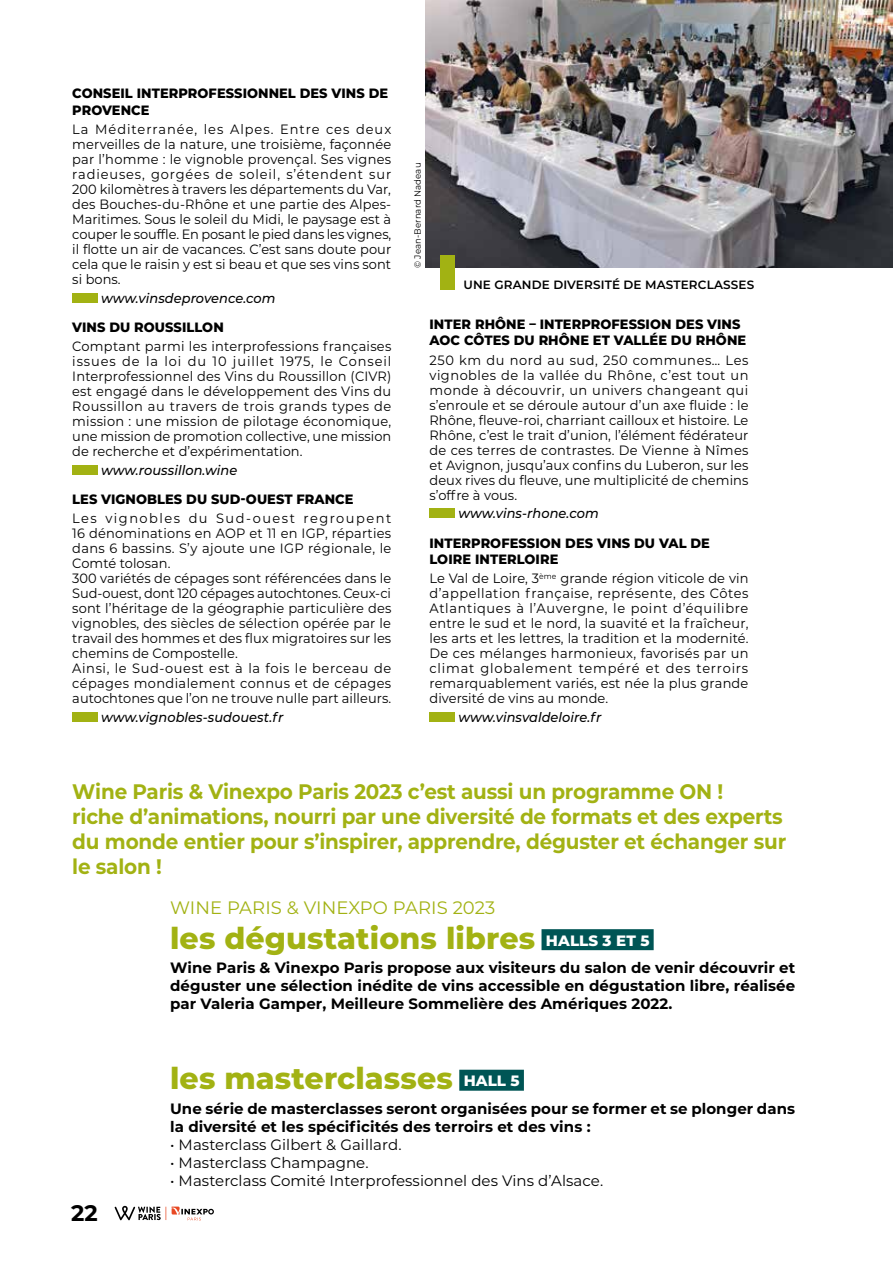
<style>
.page{position:relative;width:893px;height:1263px;background:#fff}
.page>*{position:absolute;margin:0;border:0;box-sizing:border-box;transform-origin:0 0}
.t1{font:800 30px "Montserrat";letter-spacing:.005em;color:#a2b213}
.t2{font:700 22.5px "Montserrat";color:#000}
.t3{font:700 21px/25.2px "Montserrat";letter-spacing:-.01em;color:#a2b213;scale:.95 1}
.t4{font:18px "Montserrat";letter-spacing:.005em;color:#a2b213}
.t5{font:700 15px/18px "Montserrat";letter-spacing:.005em;color:#000;text-align:justify}
.t6{font:15px "Montserrat";letter-spacing:.005em;color:#000}
.t7{font:13.5px/15px "Montserrat";letter-spacing:.005em;color:#000;text-align:justify;scale:.96 1}
.t8{font:800 13.5px/16.5px "Montserrat";letter-spacing:.005em;color:#000;scale:.96 1}
.t9{font:italic 500 13.5px "Montserrat";letter-spacing:.005em;color:#000;scale:.96 1}
.t10{font:600 12px "Montserrat";letter-spacing:.01em;color:#000}
.t11{font:9px "Montserrat";letter-spacing:.005em;color:#000;scale:.96 1}
.s1{font-size:15px;color:#fff}
</style>
<div class="page">
<svg style="left:115px;top:1206px;width:99px;height:14px"></svg>
<div style="left:72px;top:293px;width:26px;height:10px;background:#a2b213"></div>
<div style="left:72px;top:465px;width:26px;height:10px;background:#a2b213"></div>
<div style="left:72px;top:712px;width:26px;height:10px;background:#a2b213"></div>
<div style="left:429px;top:508px;width:26px;height:10px;background:#a2b213"></div>
<div style="left:429px;top:712px;width:26px;height:10px;background:#a2b213"></div>
<img style="left:425px;top:0;width:468px;height:268px">
<div style="left:541px;top:929px;width:113px;height:21px;background:#055"></div>
<div style="left:459px;top:1070px;width:65px;height:21px;background:#055"></div>
<div style="left:440px;top:255px;width:15px;height:34px;background:#a2b213"></div>
<p class="t8" style="left:72px;top:84px;width:330px">CONSEIL INTERPROFESSIONNEL DES VINS DE<br>PROVENCE</p>
<p class="t7" style="left:72px;top:121px;width:334px">La Méditerranée, les Alpes. Entre ces deux merveilles de la nature, une troisième, façonnée par l’homme : le vignoble provençal. Ses vignes radieuses, gorgées de soleil, s’étendent sur 200 kilomètres à travers les départements du Var, des Bouches-du-Rhône et une partie des Alpes-Maritimes. Sous le soleil du Midi, le paysage est à couper le souffle. En posant le pied dans les vignes, il flotte un air de vacances. C’est sans doute pour cela que le raisin y est si beau et que ses vins sont si bons.</p>
<p class="t9" style="left:101px;top:288px;width:183px">www.vinsdeprovence.com</p>
<p class="t8" style="left:72px;top:318px;width:159px">VINS DU ROUSSILLON</p>
<p class="t7" style="left:72px;top:338px;width:334px">Comptant parmi les interprofessions françaises issues de la loi du 10 juillet 1975, le Conseil Interprofessionnel des Vins du Roussillon (CIVR) est engagé dans le développement des Vins du Roussillon au travers de trois grands types de mission : une mission de pilotage économique, une mission de promotion collective, une mission de recherche et d’expérimentation.</p>
<p class="t9" style="left:101px;top:461px;width:143px">www.roussillon.wine</p>
<p class="t8" style="left:72px;top:490px;width:295px">LES VIGNOBLES DU SUD-OUEST FRANCE</p>
<p class="t7" style="left:72px;top:511px;width:334px;text-align:left">Les vignobles du Sud-ouest regroupent 16 dénominations en AOP et 11 en IGP, réparties dans 6 bassins. S’y ajoute une IGP régionale, le Comté tolosan.<br>300 variétés de cépages sont référencées dans le Sud-ouest, dont 120 cépages autochtones. Ceux-ci sont l’héritage de la géographie particulière des vignobles, des siècles de sélection opérée par le travail des hommes et des flux migratoires sur les chemins de Compostelle.<br>Ainsi, le Sud-ouest est à la fois le berceau de cépages mondialement connus et de cépages autochtones que l’on ne trouve nulle part ailleurs.</p>
<p class="t9" style="left:101px;top:708px;width:191px">www.vignobles-sudouest.fr</p>
<p class="t11" style="left:412px;top:268px;width:111px;rotate:-90deg">© Jean-Bernard Nadeau</p>
<p class="t10" style="left:463px;top:276px;width:292px">UNE GRANDE DIVERSITÉ DE MASTERCLASSES</p>
<p class="t8" style="left:429px;top:315px;width:331px">INTER RHÔNE – INTERPROFESSION DES VINS<br>AOC CÔTES DU RHÔNE ET VALLÉE DU RHÔNE</p>
<p class="t7" style="left:429px;top:352px;width:334px">250 km du nord au sud, 250 communes… Les vignobles de la vallée du Rhône, c’est tout un monde à découvrir, un univers changeant qui s’enroule et se déroule autour d’un axe fluide : le Rhône, fleuve-roi, charriant cailloux et histoire. Le Rhône, c’est le trait d’union, l’élément fédérateur de ces terres de contrastes. De Vienne à Nîmes et Avignon, jusqu’aux confins du Luberon, sur les deux rives du fleuve, une multiplicité de chemins s’offre à vous.</p>
<p class="t9" style="left:458px;top:504px;width:148px">www.vins-rhone.com</p>
<p class="t8" style="left:429px;top:534px;width:294px">INTERPROFESSION DES VINS DU VAL DE<br>LOIRE INTERLOIRE</p>
<p class="t7" style="left:429px;top:570px;width:334px">Le Val de Loire, 3<sup>ème</sup> grande région viticole de vin d’appellation française, représente, des Côtes Atlantiques à l’Auvergne, le point d’équilibre entre le sud et le nord, la suavité et la fraîcheur, les arts et les lettres, la tradition et la modernité.<br>De ces mélanges harmonieux, favorisés par un climat globalement tempéré et des terroirs remarquablement variés, est née la plus grande diversité de vins au monde.</p>
<p class="t9" style="left:458px;top:708px;width:150px">www.vinsvaldeloire.fr</p>
<h3 class="t3" style="left:72px;top:777px;width:753px">Wine Paris &amp; Vinexpo Paris 2023 c’est aussi un programme ON !<br>riche d’animations, nourri par une diversité de formats et des experts du monde entier pour s’inspirer, apprendre, déguster et échanger sur le salon !</h3>
<h3 class="t4" style="left:170px;top:895px;width:327px">WINE PARIS &amp; VINEXPO PARIS 2023</h3>
<h1 class="t1" style="left:170px;top:916px;width:481px">les dégustations libres <span class="s1">HALLS 3 ET 5</span></h1>
<p class="t5" style="left:170px;top:958px;width:627px">Wine Paris &amp; Vinexpo Paris propose aux visiteurs du salon de venir découvrir et déguster une sélection inédite de vins accessible en dégustation libre, réalisée par Valeria Gamper, Meilleure Sommelière des Amériques 2022.</p>
<h2 class="t2" style="left:71px;top:1197px;width:28px">22</h2>
<h1 class="t1" style="left:170px;top:1056px;width:351px">les masterclasses <span class="s1">HALL 5</span></h1>
<p class="t5" style="left:170px;top:1099px;width:627px">Une série de masterclasses seront organisées pour se former et se plonger dans la diversité et les spécificités des terroirs et des vins :</p>
<p class="t6" style="left:170px;top:1134px;width:233px">• Masterclass Gilbert &amp; Gaillard.</p>
<p class="t6" style="left:170px;top:1152px;width:200px">• Masterclass Champagne.</p>
<p class="t6" style="left:170px;top:1170px;width:435px">• Masterclass Comité Interprofessionnel des Vins d’Alsace.</p>
</div>
